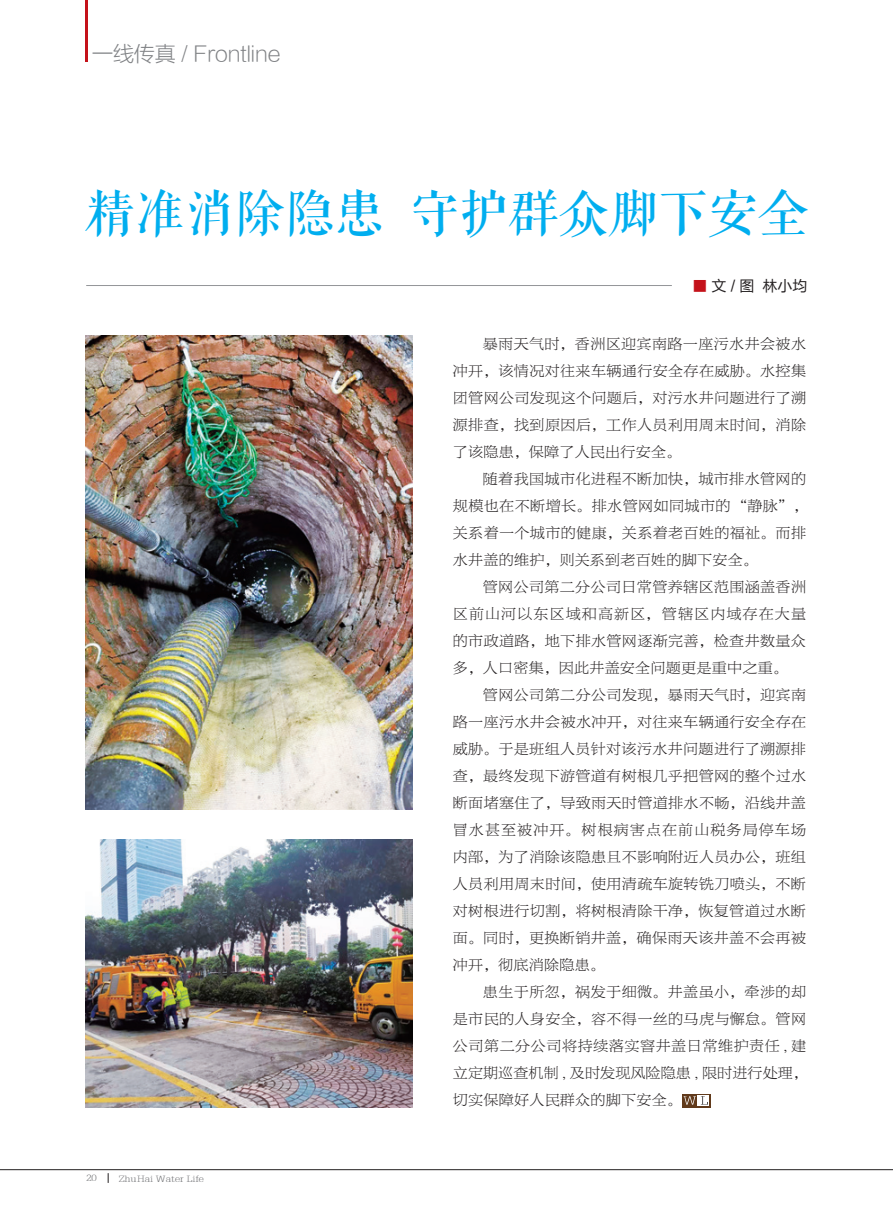
<style>
.page{position:relative;width:893px;height:1212px;background:#fff}
.page>*{position:absolute;margin:0;border:0;box-sizing:border-box;transform-origin:0 0}
.t1{font:49.8px "FZQKBYSJW GB1 0";color:#00aeef}
.t2{font:21px "FZLTXHK GBK1 0";color:#808285}
.t3{font:15px/27px "FZBYSK GBK1 0";letter-spacing:.03em;color:#231f20;text-align:justify}
.t4{font:15px "FZLTHJW GB1 0";color:#231f20}
.t5{font:9.75px "FZBYSK GBK1 0";color:#6c6d70}
.s1{color:#c4121a}
</style>
<div class="page">
<div style="left:682px;top:1094px;width:29px;height:13px;background:#613a1b"></div>
<svg style="left:698px;top:1095px;width:11px;height:11px"></svg>
<svg style="left:683px;top:1096px;width:25px;height:8px"></svg>
<img style="left:85px;top:840px;width:327px;height:267px">
<img style="left:85px;top:336px;width:327px;height:474px">
<hr style="left:86px;top:285px;width:586px;height:1px;background:#939598">
<hr style="left:85px;top:0;width:2px;height:62px;background:#c4121a">
<hr style="left:0;top:1169px;width:893px;height:1px;background:#231f20">
<h2 class="t2" style="left:92px;top:42px;width:190px">一线传真 / Frontline</h2>
<h1 class="t1" style="left:85px;top:188px;width:724px">精准消除隐患 守护群众脚下安全</h1>
<p class="t4" style="left:692px;top:278px;width:117px"><span class="s1">■</span> 文 / 图 林小均</p>
<p class="t5" style="left:86px;top:1173px;width:12px">20</p>
<p class="t5" style="left:119px;top:1173px;width:87px">ZhuHai Water Life</p>
<p class="t3" style="left:453px;top:330px;width:355px;text-indent:30px">暴雨天气时，香洲区迎宾南路一座污水井会被水冲开，该情况对往来车辆通行安全存在威胁。水控集团管网公司发现这个问题后，对污水井问题进行了溯源排查，找到原因后，工作人员利用周末时间，消除了该隐患，保障了人民出行安全。</p>
<p class="t3" style="left:453px;top:465px;width:357px;text-align:left;text-indent:30px">随着我国城市化进程不断加快，城市排水管网的规模也在不断增长。排水管网如同城市的“静脉”，关系着一个城市的健康，关系着老百姓的福祉。而排水井盖的维护，则关系到老百姓的脚下安全。</p>
<p class="t3" style="left:453px;top:573px;width:355px;text-indent:30px">管网公司第二分公司日常管养辖区范围涵盖香洲区前山河以东区域和高新区，管辖区内域存在大量的市政道路，地下排水管网逐渐完善，检查井数量众多，人口密集，因此井盖安全问题更是重中之重。</p>
<p class="t3" style="left:453px;top:681px;width:355px;text-indent:30px">管网公司第二分公司发现，暴雨天气时，迎宾南路一座污水井会被水冲开，对往来车辆通行安全存在威胁。于是班组人员针对该污水井问题进行了溯源排查，最终发现下游管道有树根几乎把管网的整个过水断面堵塞住了，导致雨天时管道排水不畅，沿线井盖冒水甚至被冲开。树根病害点在前山税务局停车场内部，为了消除该隐患且不影响附近人员办公，班组人员利用周末时间，使用清疏车旋转铣刀喷头，不断对树根进行切割，将树根清除干净，恢复管道过水断面。同时，更换断销井盖，确保雨天该井盖不会再被冲开，彻底消除隐患。</p>
<p class="t3" style="left:453px;top:978px;width:356px;text-indent:30px">患生于所忽，祸发于细微。井盖虽小，牵涉的却是市民的人身安全，容不得一丝的马虎与懈怠。管网公司第二分公司将持续落实窨井盖日常维护责任,建立定期巡查机制,及时发现风险隐患,限时进行处理，切实保障好人民群众的脚下安全。</p>
</div>
